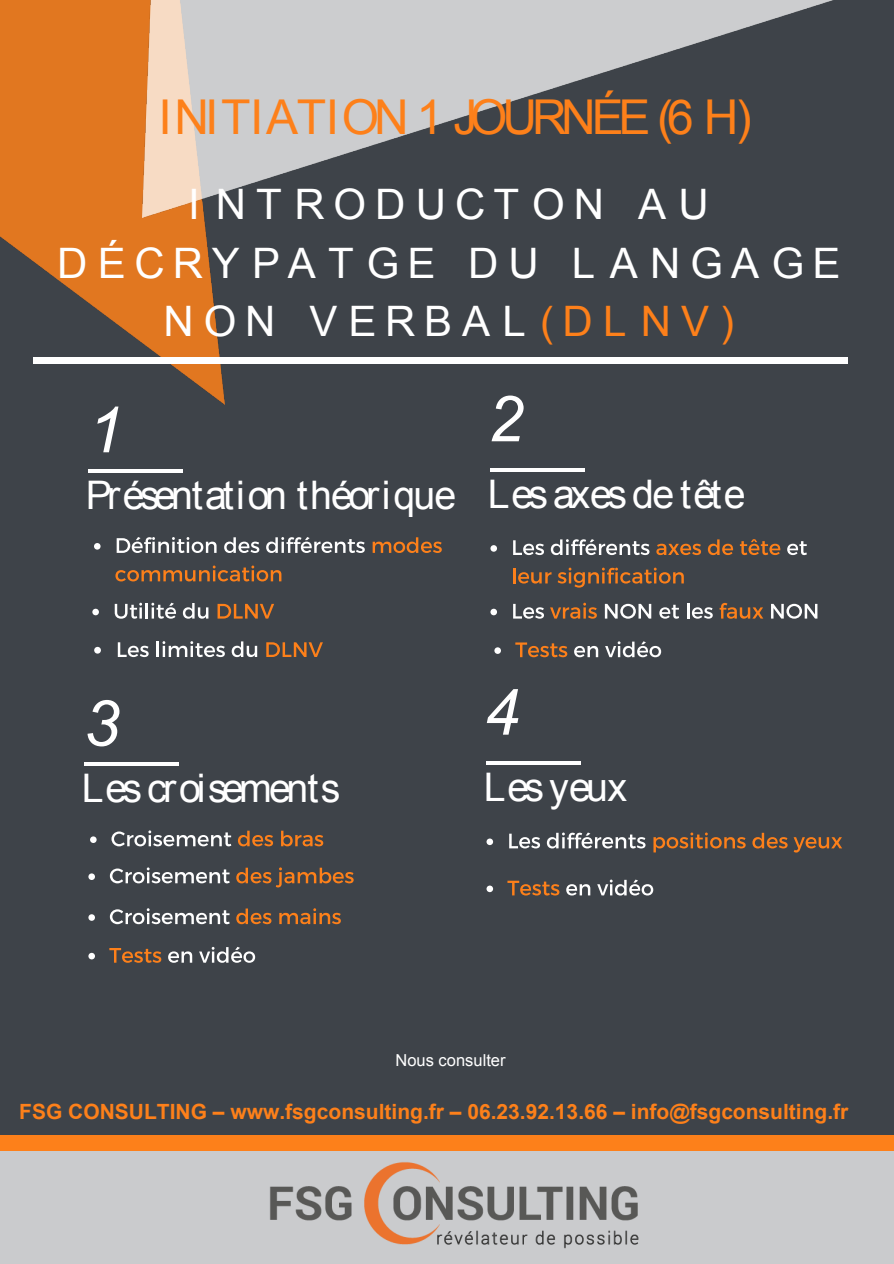
<style>
.page{position:relative;width:894px;height:1264px;background:#fff}
.page>*{position:absolute;margin:0;border:0;box-sizing:border-box;transform-origin:0 0}
.t1{font:italic 63.6px "Arial";color:#fff}
.t2{font:48px "Arial";letter-spacing:-.085em;color:#fd801a}
.t3{font:42px/58.8px "Arial";letter-spacing:.235em;color:#fff;text-align:center}
.t4{font:39.45px "Arial";letter-spacing:-.025em;color:#fff}
.t5{font:39.45px "Arial";letter-spacing:-.08em;color:#fff}
.t6{font:39.45px "Arial";color:#fff}
.t7{font:700 21px "Arial";color:#fd801a}
.t8{font:16.5px "Arial";color:#fff}
.s1{color:#fd801a}
</style>
<div class="page">
<div style="left:0;top:0;width:893px;height:1263px;background:#3e4349"></div>
<img style="left:0;top:0;width:225px;height:405px">
<img style="left:142px;top:0;width:691px;height:218px">
<div style="left:34px;top:357px;width:814px;height:7px;background:#fff"></div>
<div style="left:0;top:1150px;width:893px;height:113px;background:#cacbcd"></div>
<div style="left:0;top:1135px;width:893px;height:15px;background:#fd801a"></div>
<img style="left:259px;top:1153px;width:389px;height:99px">
<svg style="left:94px;top:543px;width:7px;height:6px"></svg>
<svg style="left:117px;top:537px;width:100px;height:16px"></svg>
<svg style="left:224px;top:537px;width:35px;height:16px"></svg>
<svg style="left:266px;top:537px;width:99px;height:16px"></svg>
<svg style="left:373px;top:537px;width:69px;height:16px"></svg>
<svg style="left:115px;top:565px;width:166px;height:16px"></svg>
<hr style="left:88px;top:469px;width:94px;height:3px;background:#fff">
<svg style="left:94px;top:647px;width:7px;height:6px"></svg>
<svg style="left:118px;top:642px;width:31px;height:15px"></svg>
<svg style="left:157px;top:641px;width:68px;height:16px"></svg>
<svg style="left:232px;top:641px;width:25px;height:16px"></svg>
<svg style="left:266px;top:642px;width:57px;height:15px"></svg>
<svg style="left:92px;top:608px;width:7px;height:7px"></svg>
<svg style="left:115px;top:602px;width:61px;height:16px"></svg>
<svg style="left:183px;top:603px;width:25px;height:15px"></svg>
<svg style="left:218px;top:604px;width:56px;height:14px"></svg>
<svg style="left:490px;top:545px;width:7px;height:6px"></svg>
<svg style="left:513px;top:540px;width:31px;height:15px"></svg>
<svg style="left:551px;top:539px;width:98px;height:16px"></svg>
<svg style="left:656px;top:543px;width:45px;height:12px"></svg>
<svg style="left:708px;top:539px;width:25px;height:16px"></svg>
<svg style="left:740px;top:539px;width:40px;height:16px"></svg>
<svg style="left:787px;top:541px;width:20px;height:14px"></svg>
<svg style="left:513px;top:568px;width:38px;height:15px"></svg>
<svg style="left:558px;top:567px;width:126px;height:20px"></svg>
<hr style="left:490px;top:468px;width:94px;height:3px;background:#fff">
<svg style="left:490px;top:608px;width:7px;height:7px"></svg>
<svg style="left:513px;top:604px;width:31px;height:14px"></svg>
<svg style="left:550px;top:602px;width:47px;height:16px"></svg>
<svg style="left:605px;top:604px;width:46px;height:14px"></svg>
<svg style="left:659px;top:604px;width:20px;height:14px"></svg>
<svg style="left:687px;top:603px;width:26px;height:15px"></svg>
<svg style="left:719px;top:603px;width:44px;height:15px"></svg>
<svg style="left:771px;top:604px;width:46px;height:14px"></svg>
<svg style="left:494px;top:647px;width:7px;height:7px"></svg>
<svg style="left:515px;top:642px;width:52px;height:15px"></svg>
<svg style="left:574px;top:646px;width:24px;height:11px"></svg>
<svg style="left:605px;top:641px;width:56px;height:16px"></svg>
<svg style="left:90px;top:836px;width:7px;height:7px"></svg>
<svg style="left:111px;top:830px;width:120px;height:16px"></svg>
<svg style="left:238px;top:830px;width:35px;height:16px"></svg>
<svg style="left:281px;top:830px;width:42px;height:16px"></svg>
<hr style="left:84px;top:762px;width:94px;height:4px;background:#fff">
<svg style="left:486px;top:838px;width:7px;height:7px"></svg>
<svg style="left:509px;top:833px;width:31px;height:15px"></svg>
<svg style="left:547px;top:832px;width:98px;height:16px"></svg>
<svg style="left:653px;top:832px;width:93px;height:20px"></svg>
<svg style="left:752px;top:832px;width:35px;height:16px"></svg>
<svg style="left:793px;top:837px;width:49px;height:15px"></svg>
<hr style="left:486px;top:761px;width:94px;height:3px;background:#fff">
<svg style="left:486px;top:885px;width:7px;height:7px"></svg>
<svg style="left:507px;top:880px;width:52px;height:15px"></svg>
<svg style="left:566px;top:884px;width:24px;height:11px"></svg>
<svg style="left:597px;top:879px;width:56px;height:16px"></svg>
<svg style="left:88px;top:873px;width:7px;height:7px"></svg>
<svg style="left:110px;top:867px;width:120px;height:16px"></svg>
<svg style="left:236px;top:867px;width:118px;height:20px"></svg>
<svg style="left:88px;top:914px;width:7px;height:6px"></svg>
<svg style="left:110px;top:908px;width:120px;height:16px"></svg>
<svg style="left:236px;top:908px;width:35px;height:16px"></svg>
<svg style="left:279px;top:908px;width:62px;height:16px"></svg>
<svg style="left:88px;top:952px;width:7px;height:7px"></svg>
<svg style="left:109px;top:948px;width:52px;height:14px"></svg>
<svg style="left:168px;top:951px;width:24px;height:11px"></svg>
<svg style="left:199px;top:946px;width:56px;height:16px"></svg>
<h2 class="t2" style="left:158px;top:99px;width:595px">INITIATION 1 JOURNÉE (6 H)</h2>
<h3 class="t3" style="left:57px;top:178px;width:785px">I NTRODUCTON AU<br>DÉCRYPATGE DU LANGAGE<br>NON VERBAL<span class="s1">(DLNV)</span></h3>
<h1 class="t1" style="left:88px;top:406px;width:37px">1</h1>
<h3 class="t4" style="left:86px;top:480px;width:372px">Présentation théorique</h3>
<h1 class="t1" style="left:488px;top:395px;width:37px">2</h1>
<h3 class="t6" style="left:488px;top:479px;width:259px">Lesaxesde tête</h3>
<h1 class="t1" style="left:84px;top:699px;width:37px">3</h1>
<h3 class="t5" style="left:82px;top:773px;width:260px">Les croisements</h3>
<h1 class="t1" style="left:484px;top:688px;width:37px">4</h1>
<h3 class="t4" style="left:484px;top:772px;width:145px">Les yeux</h3>
<p class="t8" style="left:395px;top:1053px;width:112px">Nous consulter</p>
<p class="t7" style="left:19px;top:1103px;width:831px">FSG CONSULTING – www.fsgconsulting.fr – 06.23.92.13.66 – info@fsgconsulting.fr</p>
</div>
